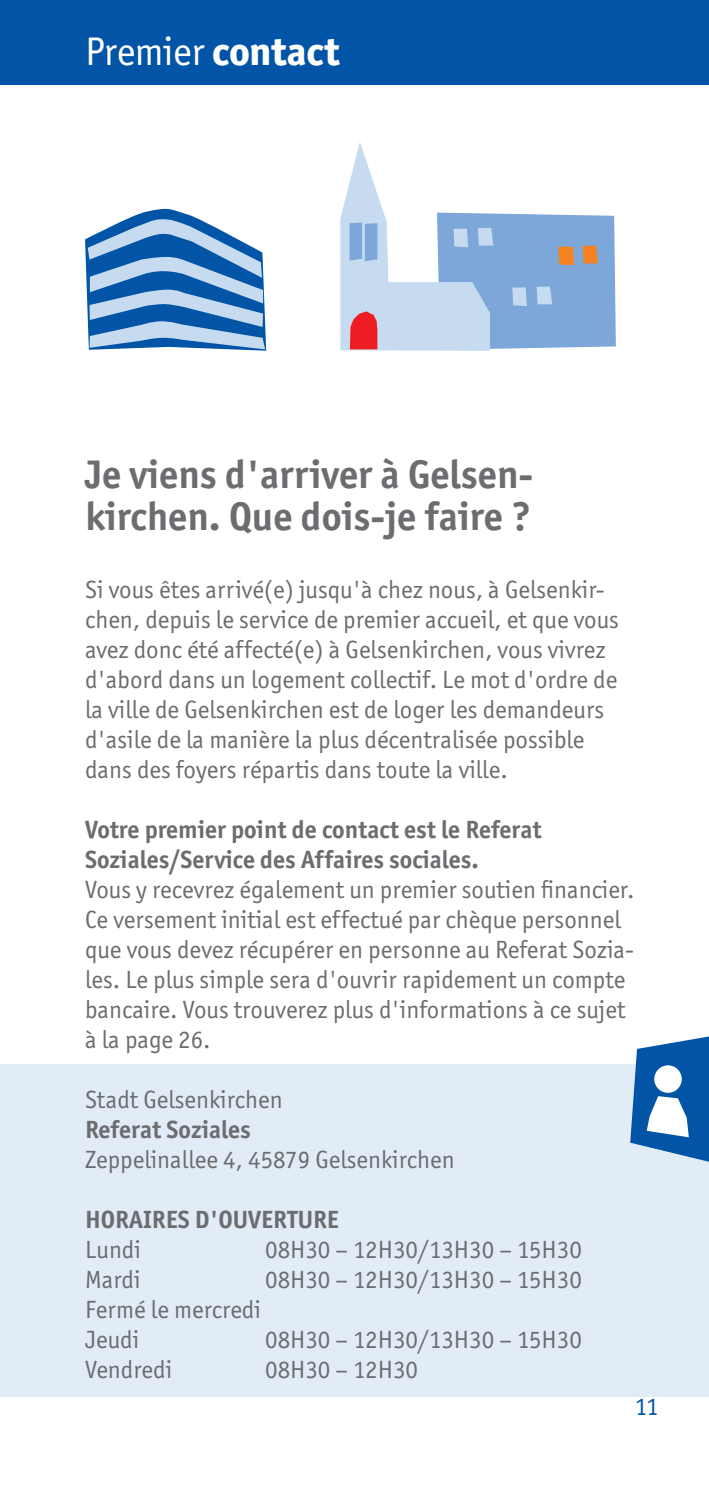
<style>
.page{position:relative;width:709px;height:1489px;background:#fff}
.page>*{position:absolute;margin:0;border:0;box-sizing:border-box;transform-origin:0 0}
.t1{font:700 40px/42.5px "Officina Sans ITC Std";color:#6c6d70}
.t2{font:40px "Officina Sans ITC Std";letter-spacing:-.01em;color:#fff}
.t3{font:25px/30px "Officina Sans ITC Std";color:#6c6d70}
.t4{font:700 25px/30px "Officina Sans ITC Std";color:#6c6d70}
.t5{font:25px "Officina Sans ITC Std";color:#0154a6}
.s1{font-weight:800}
</style>
<div class="page">
<div style="left:0;top:0;width:709px;height:85px;background:#0154a6"></div>
<div style="left:0;top:1064px;width:709px;height:332px;background:#e2ecf7"></div>
<svg style="left:630px;top:1036px;width:79px;height:126px"></svg>
<svg style="left:340px;top:142px;width:276px;height:209px"></svg>
<svg style="left:85px;top:208px;width:181px;height:143px"></svg>
<h1 class="t2" style="left:85px;top:38px;width:256px">Premier <span class="s1">contact</span></h1>
<h1 class="t1" style="left:85px;top:457px;width:450px">Je viens d'arriver à Gelsen&shy;kirchen. Que dois-je faire ?</h1>
<p class="t3" style="left:85px;top:576px;width:535px">Si vous êtes arrivé(e) jusqu'à chez nous, à Gelsenkir&shy;chen, depuis le service de premier accueil, et que vous avez donc été affecté(e) à Gelsenkirchen, vous vivrez d'abord dans un logement collectif. Le mot d'ordre de la ville de Gelsenkirchen est de loger les demandeurs d'asile de la manière la plus décentralisée possible dans des foyers répartis dans toute la ville.</p>
<p class="t4" style="left:85px;top:816px;width:458px">Votre premier point de contact est le Referat<br>Soziales/Service des Affaires sociales.</p>
<p class="t3" style="left:85px;top:876px;width:551px">Vous y recevrez également un premier soutien financier.<br>Ce versement initial est effectué par chèque personnel que vous devez récupérer en personne au Referat Sozia&shy;les. Le plus simple sera d'ouvrir rapidement un compte bancaire. Vous trouverez plus d'informations à ce sujet à la page 26.</p>
<p class="t3" style="left:85px;top:1086px;width:199px">Stadt Gelsenkirchen</p>
<p class="t4" style="left:85px;top:1116px;width:167px">Referat Soziales</p>
<p class="t3" style="left:85px;top:1146px;width:371px">Zeppelinallee 4, 45879 Gelsenkirchen</p>
<p class="t4" style="left:85px;top:1206px;width:255px">HORAIRES D'OUVERTURE</p>
<p class="t3" style="left:85px;top:1236px;width:57px">Lundi</p>
<p class="t3" style="left:265px;top:1236px;width:318px">08H30 – 12H30/13H30 – 15H30</p>
<p class="t3" style="left:85px;top:1266px;width:57px">Mardi</p>
<p class="t3" style="left:265px;top:1266px;width:318px">08H30 – 12H30/13H30 – 15H30</p>
<p class="t3" style="left:85px;top:1296px;width:177px">Fermé le mercredi<br>Jeudi</p>
<p class="t3" style="left:265px;top:1326px;width:318px">08H30 – 12H30/13H30 – 15H30</p>
<p class="t3" style="left:85px;top:1356px;width:89px">Vendredi</p>
<p class="t3" style="left:265px;top:1356px;width:154px">08H30 – 12H30</p>
<p class="t5" style="left:634px;top:1397px;width:25px">11</p>
</div>
